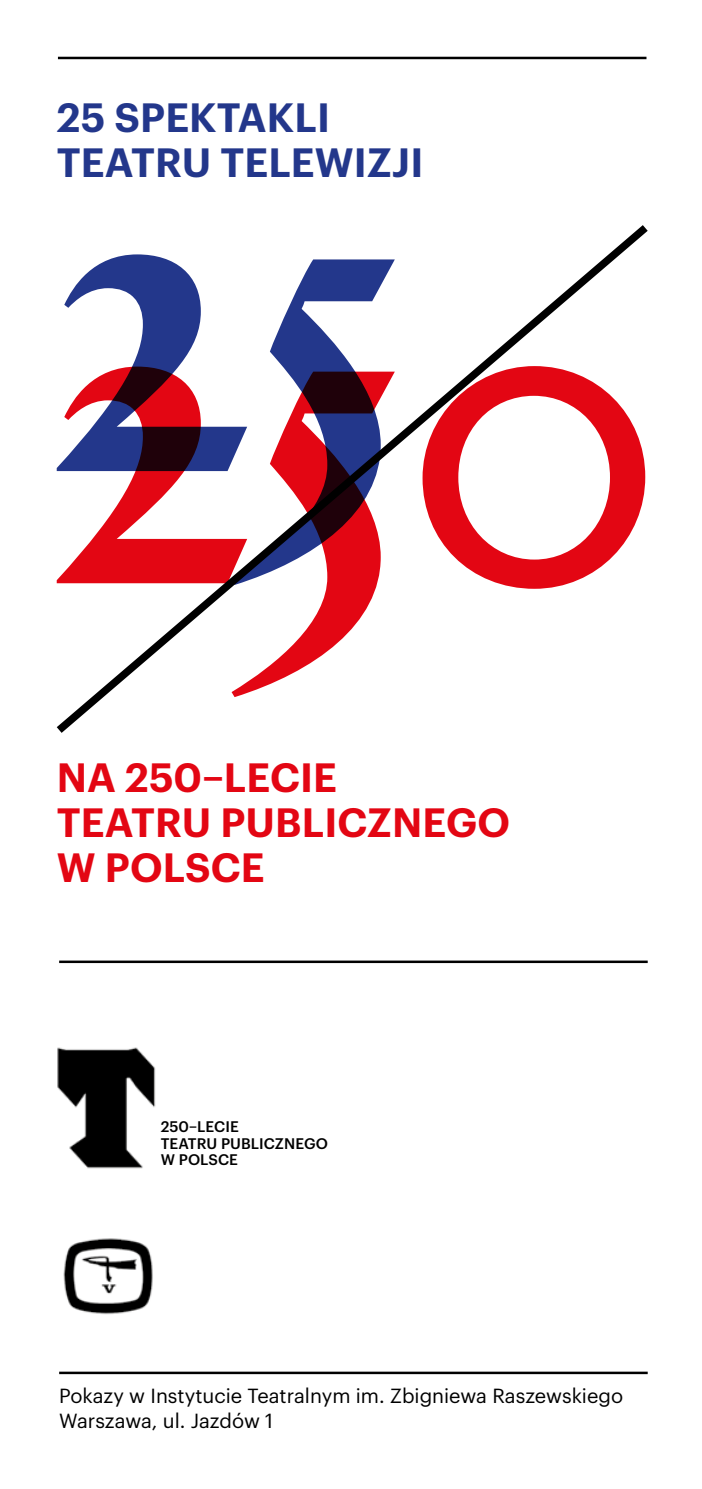
<style>
.page{position:relative;width:702px;height:1489px;background:#fff}
.page>*{position:absolute;margin:0;border:0;box-sizing:border-box;transform-origin:0 0}
.t1{font:600 40px/45px "Graphik";letter-spacing:.005em;color:#e30613}
.t2{font:600 40px/45px "Graphik";letter-spacing:.005em;color:#23378b}
.t3{font:20px/25px "Graphik";color:#000}
.t4{font:500 15px/16.8px "Graphik";letter-spacing:.005em;color:#000}
</style>
<div class="page">
<svg style="left:56px;top:225px;width:592px;height:508px"></svg>
<svg style="left:57px;top:254px;width:338px;height:112px"></svg>
<svg style="left:57px;top:366px;width:588px;height:331px"></svg>
<img style="left:58px;top:1047px;width:98px;height:122px">
<img style="left:63px;top:1238px;width:90px;height:77px">
<hr style="left:59px;top:960px;width:588px;height:3px;background:#000">
<hr style="left:59px;top:1371px;width:588px;height:2px;background:#000">
<hr style="left:58px;top:57px;width:588px;height:2px;background:#000">
<h1 class="t2" style="left:57px;top:91px;width:368px">25 SPEKTAKLI<br>TEATRU TELEWIZJI</h1>
<h1 class="t1" style="left:57px;top:751px;width:455px">NA 250–LECIE<br>TEATRU PUBLICZNEGO<br>W POLSCE</h1>
<p class="t4" style="left:161px;top:1116px;width:169px">250–LECIE<br>TEATRU PUBLICZNEGO<br>W POLSCE</p>
<p class="t3" style="left:59px;top:1380px;width:565px">Pokazy w Instytucie Teatralnym im. Zbigniewa Raszewskiego<br>Warszawa, ul. Jazdów 1</p>
</div>
